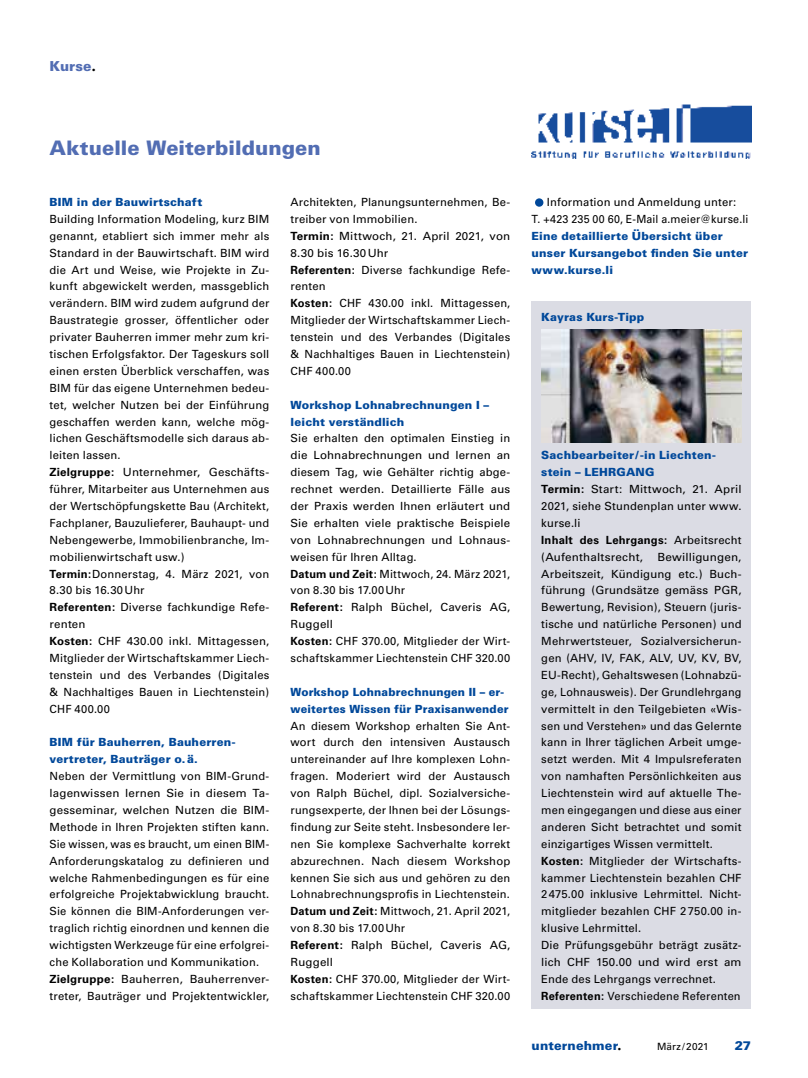
<style>
.page{position:relative;width:808px;height:1078px;background:#fff}
.page>*{position:absolute;margin:0;border:0;box-sizing:border-box;transform-origin:0 0}
.t1{font:800 50px "Futura BT";color:#00489a}
.t2{font:900 20px "Univers";color:#526db3}
.t3{font:900 13.75px "Univers";letter-spacing:.005em;color:#526db3}
.t4{font:900 12.5px "Univers";letter-spacing:.01em;color:#00489a}
.t5{font:11.25px/16.9px "Univers";letter-spacing:.015em;color:#000}
.t6{font:11.25px/16.9px "Univers";letter-spacing:.015em;color:#000;scale:1.04 1}
.t7{font:900 11.25px/16.9px "Univers";letter-spacing:.015em;color:#00489a}
.t8{font:900 11.25px/16.9px "Univers";letter-spacing:.015em;color:#00489a;scale:.96 1}
.t9{font:10px "Univers";letter-spacing:.015em;color:#000}
.s1{font-family:"Futura BT";font-weight:800;font-size:15.12px;color:#000}
.s2{font-weight:700}
.s3{font-weight:900;color:#00489a}
.s4{font-family:"Futura";font-weight:800;font-size:13.75px;color:#000}
</style>
<div class="page">
<div style="left:531px;top:302px;width:220px;height:706px;background:#dbdce4"></div>
<img style="left:541px;top:330px;width:200px;height:112px">
<img style="left:531px;top:104px;width:220px;height:55px">
<p class="t3" style="left:50px;top:57px;width:48px">Kurse<span class="s1">.</span></p>
<h2 class="t2" style="left:50px;top:136px;width:273px">Aktuelle Weiterbildungen</h2>
<p class="t7" style="left:50px;top:193px;width:154px">BIM in der Bauwirtschaft</p>
<p class="t5" style="left:50px;top:210px;width:221px">Building Information Modeling, kurz BIM genannt, etabliert sich immer mehr als Standard in der Bauwirtschaft. BIM wird die Art und Weise, wie Projekte in Zu&shy;kunft abgewickelt werden, massgeblich verändern. BIM wird zudem aufgrund der Baustrategie grosser, öffentlicher oder privater Bauherren immer mehr zum kri&shy;tischen Erfolgsfaktor. Der Tageskurs soll einen ersten Überblick verschaffen, was BIM für das eigene Unternehmen bedeu&shy;tet, welcher Nutzen bei der Einführung geschaffen werden kann, welche mög&shy;lichen Geschäftsmodelle sich daraus ab&shy;leiten lassen.<br><span class="s2">Zielgruppe:</span> Unternehmer, Geschäfts&shy;führer, Mitarbeiter aus Unternehmen aus der Wertschöpfungskette Bau (Architekt, Fachplaner, Bauzulieferer, Bauhaupt- und Nebengewerbe, Immobilienbranche, Im&shy;mobilienwirtschaft usw.)<br><span class="s2">Termin:</span>Donnerstag, 4. März 2021, von 8.30 bis 16.30Uhr<br><span class="s2">Referenten:</span> Diverse fachkundige Refe&shy;renten<br><span class="s2">Kosten:</span> CHF 430.00 inkl. Mittagessen, Mitglieder der Wirtschaftskammer Liech&shy;tenstein und des Verbandes (Digitales &amp; Nachhaltiges Bauen in Liechtenstein)<br>CHF 400.00</p>
<p class="t7" style="left:50px;top:733px;width:187px">BIM für Bauherren, Bauherren&shy;vertreter, Bauträger o.ä.</p>
<p class="t5" style="left:50px;top:767px;width:221px">Neben der Vermittlung von BIM-Grund&shy;lagenwissen lernen Sie in diesem Ta&shy;gesseminar, welchen Nutzen die BIM-Methode in Ihren Projekten stiften kann.<br>Sie wissen, was es braucht, um einen BIM-Anforderungskatalog zu definieren und welche Rahmenbedingungen es für eine erfolgreiche Projektabwicklung braucht.<br>Sie können die BIM-Anforderungen ver&shy;traglich richtig einordnen und kennen die wichtigsten Werkzeuge für eine erfolgrei&shy;che Kollaboration und Kommunikation.<br><span class="s2">Zielgruppe:</span> Bauherren, Bauherrenver&shy;treter, Bauträger und Projektentwickler,</p>
<p class="t5" style="left:291px;top:194px;width:221px">Architekten, Planungsunternehmen, Be&shy;treiber von Immobilien.<br><span class="s2">Termin:</span> Mittwoch, 21. April 2021, von<br>8.30 bis 16.30Uhr<br><span class="s2">Referenten:</span> Diverse fachkundige Refe&shy;renten<br><span class="s2">Kosten:</span> CHF 430.00 inkl. Mittagessen,<br>Mitglieder der Wirtschaftskammer Liech&shy;tenstein und des Verbandes (Digitales &amp; Nachhaltiges Bauen in Liechtenstein)<br>CHF 400.00</p>
<p class="t7" style="left:291px;top:396px;width:200px">Workshop Lohnabrechnungen I – leicht verständlich</p>
<p class="t5" style="left:291px;top:430px;width:221px">Sie erhalten den optimalen Einstieg in die Lohnabrechnungen und lernen an diesem Tag, wie Gehälter richtig abge&shy;rechnet werden. Detaillierte Fälle aus der Praxis werden Ihnen erläutert und Sie erhalten viele praktische Beispiele von Lohnabrechnungen und Lohnaus&shy;weisen für Ihren Alltag.<br><span class="s2">Datum und Zeit:</span> Mittwoch, 24. März 2021, von 8.30 bis 17.00Uhr<br><span class="s2">Referent:</span> Ralph Büchel, Caveris AG, Ruggell<br><span class="s2">Kosten:</span> CHF 370.00, Mitglieder der Wirt&shy;schaftskammer Liechtenstein CHF 320.00</p>
<p class="t8" style="left:291px;top:683px;width:229px">Workshop Lohnabrechnungen II – er&shy;weitertes Wissen für Praxisanwender</p>
<p class="t5" style="left:291px;top:717px;width:221px">An diesem Workshop erhalten Sie Ant&shy;wort durch den intensiven Austausch untereinander auf Ihre komplexen Lohn&shy;fragen. Moderiert wird der Austausch von Ralph Büchel, dipl. Sozialversiche&shy;rungsexperte, der Ihnen bei der Lösungs&shy;findung zur Seite steht. Insbesondere ler&shy;nen Sie komplexe Sachverhalte korrekt abzurechnen. Nach diesem Workshop kennen Sie sich aus und gehören zu den Lohnabrechnungsprofis in Liechtenstein.<br><span class="s2">Datum und Zeit:</span> Mittwoch, 21. April 2021, von 8.30 bis 17.00Uhr<br><span class="s2">Referent:</span> Ralph Büchel, Caveris AG, Ruggell<br><span class="s2">Kosten:</span> CHF 370.00, Mitglieder der Wirt&shy;schaftskammer Liechtenstein CHF 320.00</p>
<p class="t5" style="left:531px;top:194px;width:218px;text-align:center">Information und Anmeldung unter:<br>T. +423 235 00 60, E-Mail a.meier@kurse.li</p>
<p class="t7" style="left:531px;top:227px;width:218px">Eine detaillierte Übersicht über unser Kursangebot finden Sie unter www.kurse.li</p>
<h1 class="t1" style="left:531px;top:158px;width:17px">.</h1>
<p class="t7" style="left:541px;top:308px;width:105px">Kayras Kurs-Tipp</p>
<p class="t5" style="left:541px;top:447px;width:202px"><span class="s3">Sachbearbeiter/-in Liechten&shy;stein – LEHRGANG<br></span><span class="s2">Termin:</span> Start: Mittwoch, 21. April<br>2021, siehe Stundenplan unter www. kurse.li<br><span class="s2">Inhalt des Lehrgangs:</span> Arbeitsrecht (Aufenthaltsrecht,</p>
<p class="t6" style="left:541px;top:548px;width:194px;text-indent:116px">Bewilligungen, Arbeitszeit, Kündigung etc.) Buch&shy;führung (Grundsätze gemäss PGR, Bewertung, Revision), Steuern (juris&shy;tische und natürliche Personen) und Mehrwertsteuer, Sozialversicherun&shy;gen (AHV, IV, FAK, ALV, UV, KV, BV, EU-Recht), Gehaltswesen (Lohnabzü&shy;ge, Lohnausweis). Der Grundlehrgang vermittelt in den Teilgebieten «Wis&shy;sen und Verstehen» und das Gelernte kann in Ihrer täglichen Arbeit umge&shy;setzt werden. Mit 4 Impulsreferaten von namhaften Persönlichkeiten aus Liechtenstein wird auf aktuelle The&shy;men eingegangen und diese aus einer anderen Sicht betrachtet und somit einzigartiges Wissen vermittelt.<br><span class="s2">Kosten:</span> Mitglieder der Wirtschafts&shy;kammer Liechtenstein bezahlen CHF 2475.00 inklusive Lehrmittel. Nicht&shy;mitglieder bezahlen CHF 2750.00 in&shy;klusive Lehrmittel.<br>Die Prüfungsgebühr beträgt zusätz&shy;lich CHF 150.00 und wird erst am Ende des Lehrgangs verrechnet.<br><span class="s2">Referenten:</span> Verschiedene Referenten</p>
<p class="t4" style="left:532px;top:1037px;width:91px">unternehmer<span class="s4">.</span></p>
<p class="t9" style="left:657px;top:1040px;width:53px">März/2021</p>
<p class="t4" style="left:735px;top:1037px;width:18px">27</p>
</div>
